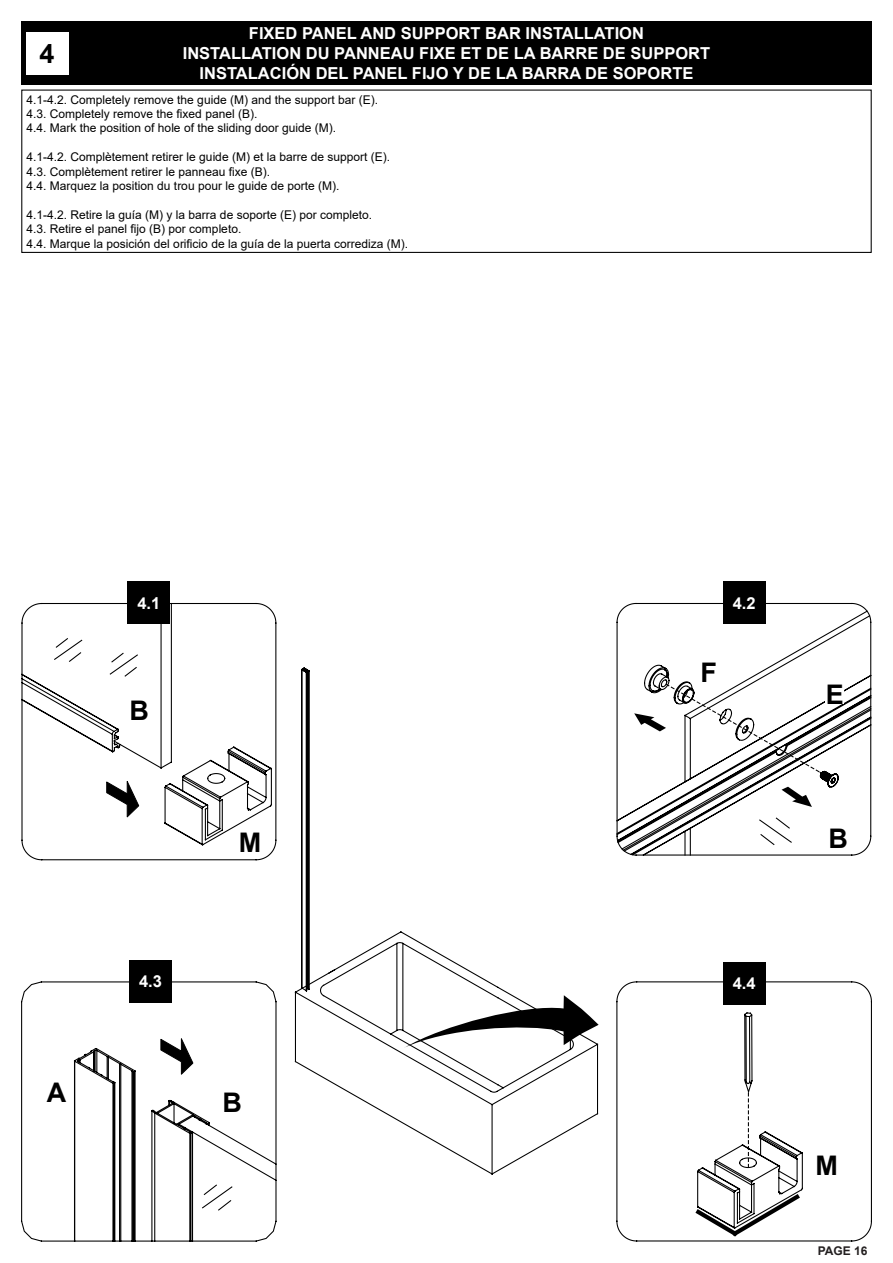
<style>
.page{position:relative;width:893px;height:1263px;background:#fff}
.page>*{position:absolute;margin:0;border:0;box-sizing:border-box;transform-origin:0 0}
.t1{font:700 27px "Arial";color:#000}
.t2{font:700 16.5px "Arial";color:#fff}
.t3{font:12px "Arial";color:#000}
.t4{font:700 12px "Arial";color:#231f20}
</style>
<div class="page">
<svg style="left:616px;top:610px;width:256px;height:246px"></svg>
<svg style="left:21px;top:602px;width:256px;height:259px"></svg>
<svg style="left:616px;top:981px;width:256px;height:261px"></svg>
<svg style="left:106px;top:778px;width:34px;height:41px"></svg>
<div style="left:826px;top:684px;width:18px;height:19px;background:#fff"></div>
<svg style="left:692px;top:1011px;width:112px;height:228px"></svg>
<div style="left:21px;top:21px;width:851px;height:64px;background:#000"></div>
<div style="left:21px;top:90px;width:851px;height:163px;border:1px solid #000"></div>
<div style="left:26px;top:32px;width:42px;height:42px;background:#fff"></div>
<svg style="left:21px;top:981px;width:256px;height:261px"></svg>
<svg style="left:160px;top:1035px;width:34px;height:41px"></svg>
<div style="left:128px;top:582px;width:42px;height:42px;background:#000"></div>
<div style="left:723px;top:582px;width:42px;height:42px;background:#000"></div>
<div style="left:129px;top:960px;width:43px;height:42px;background:#000"></div>
<div style="left:723px;top:962px;width:42px;height:42px;background:#000"></div>
<svg style="left:301px;top:667px;width:9px;height:263px"></svg>
<svg style="left:294px;top:930px;width:305px;height:245px"></svg>
<p class="t2" style="left:249px;top:22px;width:397px">FIXED PANEL AND SUPPORT BAR INSTALLATION</p>
<p class="t2" style="left:183px;top:42px;width:529px">INSTALLATION DU PANNEAU FIXE ET DE LA BARRE DE SUPPORT</p>
<p class="t2" style="left:200px;top:62px;width:495px">INSTALACIÓN DEL PANEL FIJO Y DE LA BARRA DE SOPORTE</p>
<p class="t3" style="left:27px;top:91px;width:353px">4.1-4.2. Completely remove the guide (M) and the support bar (E).</p>
<p class="t3" style="left:27px;top:106px;width:232px">4.3. Completely remove the fixed panel (B).</p>
<p class="t3" style="left:27px;top:120px;width:311px">4.4. Mark the position of hole of the sliding door guide (M).</p>
<p class="t3" style="left:27px;top:149px;width:365px">4.1-4.2. Complètement retirer le guide (M) et la barre de support (E).</p>
<p class="t3" style="left:27px;top:163px;width:245px">4.3. Complètement retirer le panneau fixe (B).</p>
<p class="t3" style="left:27px;top:178px;width:314px">4.4. Marquez la position du trou pour le guide de porte (M).</p>
<p class="t3" style="left:27px;top:206px;width:347px">4.1-4.2. Retire la guía (M) y la barra de soporte (E) por completo.</p>
<p class="t3" style="left:27px;top:221px;width:216px">4.3. Retire el panel fijo (B) por completo.</p>
<p class="t3" style="left:27px;top:235px;width:383px">4.4. Marque la posición del orificio de la guía de la puerta corrediza (M).</p>
<p class="t1" style="left:40px;top:34px;width:17px">4</p>
<p class="t2" style="left:137px;top:591px;width:24px">4.1</p>
<p class="t2" style="left:733px;top:591px;width:24px">4.2</p>
<p class="t1" style="left:129px;top:692px;width:21px">B</p>
<p class="t1" style="left:700px;top:654px;width:18px">F</p>
<p class="t1" style="left:826px;top:675px;width:20px">E</p>
<p class="t1" style="left:239px;top:824px;width:24px">M</p>
<p class="t1" style="left:829px;top:819px;width:21px">B</p>
<p class="t2" style="left:139px;top:970px;width:24px">4.3</p>
<p class="t2" style="left:733px;top:972px;width:24px">4.4</p>
<p class="t1" style="left:47px;top:1074px;width:21px">A</p>
<p class="t1" style="left:223px;top:1083px;width:21px">B</p>
<p class="t1" style="left:815px;top:1146px;width:24px">M</p>
<p class="t4" style="left:818px;top:1242px;width:51px">PAGE 16</p>
</div>
